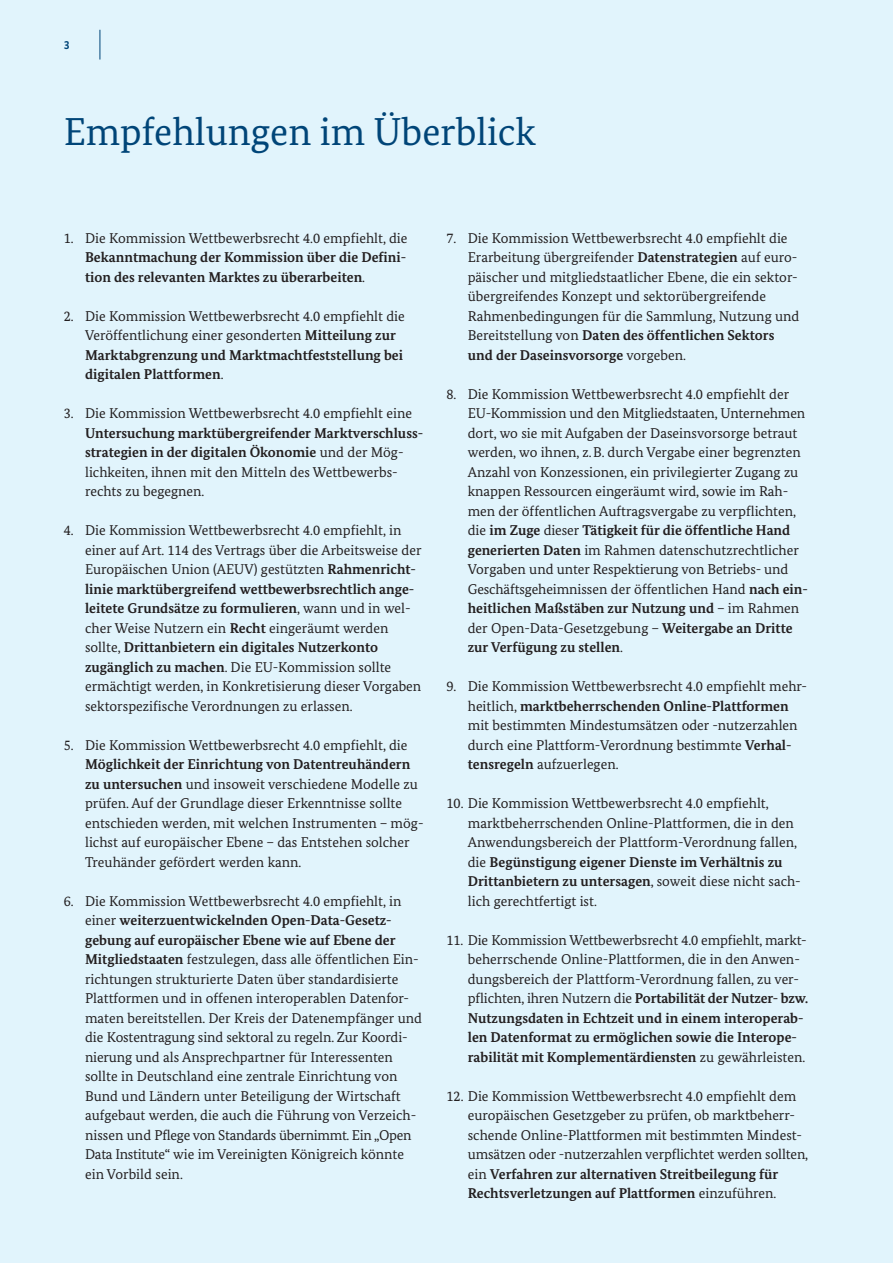
<style>
.page{position:relative;width:893px;height:1263px;background:#e1f4fc}
.page>*{position:absolute;margin:0;border:0;box-sizing:border-box;transform-origin:0 0}
.t1{font:39px "Bundes Serif";color:#004578}
.t2{font:14.25px/19.5px "Bundes Serif";color:#231f20}
.t3{font:700 14.25px/19.5px "Bundes Serif";color:#231f20}
.t4{font:700 12px "Bundes Sans";color:#004578}
.s1{font-weight:400}
.s2{font-weight:700}
</style>
<div class="page">
<hr style="left:100px;top:30px;width:1px;height:30px;background:#004578">
<p class="t4" style="left:64px;top:37px;width:7px">3</p>
<h1 class="t1" style="left:64px;top:108px;width:474px">Empfehlungen im Überblick</h1>
<p class="t2" style="left:64px;top:228px;width:345px">1. Die Kommission Wettbewerbsrecht 4.0 empfiehlt, die</p>
<p class="t3" style="left:85px;top:248px;width:323px">Bekanntmachung der Kommission über die Defini&shy;tion des relevanten Marktes zu überarbeiten<span class="s1">.</span></p>
<p class="t2" style="left:85px;top:306px;width:321px;text-indent:-21px">2. Die Kommission Wettbewerbsrecht 4.0 empfiehlt die Veröffentlichung einer gesonderten <span class="s2">Mitteilung zur Marktabgrenzung und Marktmachtfeststellung bei digitalen Plattformen</span>.</p>
<p class="t2" style="left:64px;top:403px;width:350px">3. Die Kommission Wettbewerbsrecht 4.0 empfiehlt eine</p>
<p class="t3" style="left:85px;top:423px;width:340px">Untersuchung marktübergreifender Marktverschluss&shy;strategien in der digitalen Ökonomie <span class="s1">und der Mög&shy;lichkeiten, ihnen mit den Mitteln des Wettbewerbs&shy;rechts zu begegnen.</span></p>
<p class="t2" style="left:85px;top:520px;width:338px;text-indent:-21px">4. Die Kommission Wettbewerbsrecht 4.0 empfiehlt, in einer auf Art. 114 des Vertrags über die Arbeitsweise der Europäischen Union (AEUV) gestützten <span class="s2">Rahmenricht&shy;linie marktübergreifend wettbewerbsrechtlich ange&shy;leitete Grundsätze zu formulieren</span>, wann und in wel&shy;cher Weise Nutzern ein <span class="s2">Recht</span> eingeräumt werden sollte, <span class="s2">Drittanbietern ein digitales Nutzerkonto zugänglich zu machen</span>. Die EU-Kommission sollte ermächtigt werden, in Konkretisierung dieser Vorgaben sektorspezifische Verordnungen zu erlassen.</p>
<p class="t2" style="left:64px;top:735px;width:345px">5. Die Kommission Wettbewerbsrecht 4.0 empfiehlt, die</p>
<p class="t2" style="left:85px;top:754px;width:340px"><span class="s2">Möglichkeit der Einrichtung von Datentreuhändern zu untersuchen</span> und insoweit verschiedene Modelle zu prüfen. Auf der Grundlage dieser Erkenntnisse sollte entschieden werden, mit welchen Instrumenten – mög&shy;lichst auf europäischer Ebene – das Entstehen solcher Treuhänder gefördert werden kann.</p>
<p class="t2" style="left:85px;top:891px;width:339px;text-indent:-21px">6. Die Kommission Wettbewerbsrecht 4.0 empfiehlt, in einer <span class="s2">weiterzuentwickelnden Open-Data-Gesetz&shy;gebung auf europäischer Ebene wie auf Ebene der Mitgliedstaaten</span> festzulegen, dass alle öffentlichen Ein&shy;richtungen strukturierte Daten über standardisierte Plattformen und in offenen interoperablen Datenfor&shy;maten bereitstellen. Der Kreis der Datenempfänger und die Kostentragung sind sektoral zu regeln. Zur Koordi&shy;nierung und als Ansprechpartner für Interessenten sollte in Deutschland eine zentrale Einrichtung von Bund und Ländern unter Beteiligung der Wirtschaft aufgebaut werden, die auch die Führung von Verzeich&shy;nissen und Pflege von Standards übernimmt. Ein „Open Data Institute“ wie im Vereinigten Königreich könnte ein Vorbild sein.</p>
<p class="t2" style="left:468px;top:228px;width:333px;text-indent:-21px">7. Die Kommission Wettbewerbsrecht 4.0 empfiehlt die Erarbeitung übergreifender <span class="s2">Datenstrategien</span> auf euro&shy;päischer und mitgliedstaatlicher Ebene, die ein sektor&shy;übergreifendes Konzept und sektorübergreifende Rahmenbedingungen für die Sammlung, Nutzung und Bereitstellung von <span class="s2">Daten des öffentlichen Sektors und der Daseinsvorsorge</span> vorgeben.</p>
<p class="t2" style="left:468px;top:384px;width:342px;text-indent:-21px">8. Die Kommission Wettbewerbsrecht 4.0 empfiehlt der EU-Kommission und den Mitgliedstaaten, Unternehmen dort, wo sie mit Aufgaben der Daseinsvorsorge betraut werden, wo ihnen, z.B. durch Vergabe einer begrenzten Anzahl von Konzessionen, ein privilegierter Zugang zu knappen Ressourcen eingeräumt wird, sowie im Rah&shy;men der öffentlichen Auftragsvergabe zu verpflichten, die <span class="s2">im Zuge</span> dieser <span class="s2">Tätigkeit für die öffentliche Hand generierten Daten</span> im Rahmen datenschutzrechtlicher Vorgaben und unter Respektierung von Betriebs- und Geschäftsgeheimnissen der öffentlichen Hand <span class="s2">nach ein&shy;heitlichen Maßstäben zur Nutzung und</span> – im Rahmen der Open-Data-Gesetzgebung – <span class="s2">Weitergabe an Dritte zur Verfügung zu stellen</span>.</p>
<p class="t2" style="left:468px;top:676px;width:341px;text-indent:-21px">9. Die Kommission Wettbewerbsrecht 4.0 empfiehlt mehr&shy;heitlich, <span class="s2">marktbeherrschenden Online-Plattformen </span>mit bestimmten Mindestumsätzen oder -nutzerzahlen durch eine Plattform-Verordnung bestimmte <span class="s2">Verhal&shy;tensregeln</span> aufzuerlegen.</p>
<p class="t2" style="left:468px;top:793px;width:335px;text-indent:-21px">10. Die Kommission Wettbewerbsrecht 4.0 empfiehlt, marktbeherrschenden Online-Plattformen, die in den Anwendungsbereich der Plattform-Verordnung fallen, die <span class="s2">Begünstigung eigener Dienste im Verhältnis zu Drittanbietern zu untersagen</span>, soweit diese nicht sach&shy;lich gerechtfertigt ist.</p>
<p class="t2" style="left:468px;top:930px;width:342px;text-indent:-21px">11. Die Kommission Wettbewerbsrecht 4.0 empfiehlt, markt&shy;beherrschende Online-Plattformen, die in den Anwen&shy;dungsbereich der Plattform-Verordnung fallen, zu ver&shy;pflichten, ihren Nutzern die <span class="s2">Portabilität der Nutzer- bzw.<br>Nutzungsdaten in Echtzeit und in einem interoperab&shy;len Datenformat zu ermöglichen sowie die Interope&shy;rabilität mit Komplementärdiensten</span> zu gewährleisten.</p>
<p class="t2" style="left:468px;top:1086px;width:342px;text-indent:-21px">12. Die Kommission Wettbewerbsrecht 4.0 empfiehlt dem europäischen Gesetzgeber zu prüfen, ob marktbeherr&shy;schende Online-Plattformen mit bestimmten Mindest&shy;umsätzen oder -nutzerzahlen verpflichtet werden sollten, ein <span class="s2">Verfahren zur alternativen Streitbeilegung für Rechtsverletzungen auf Plattformen</span> einzuführen.</p>
</div>
